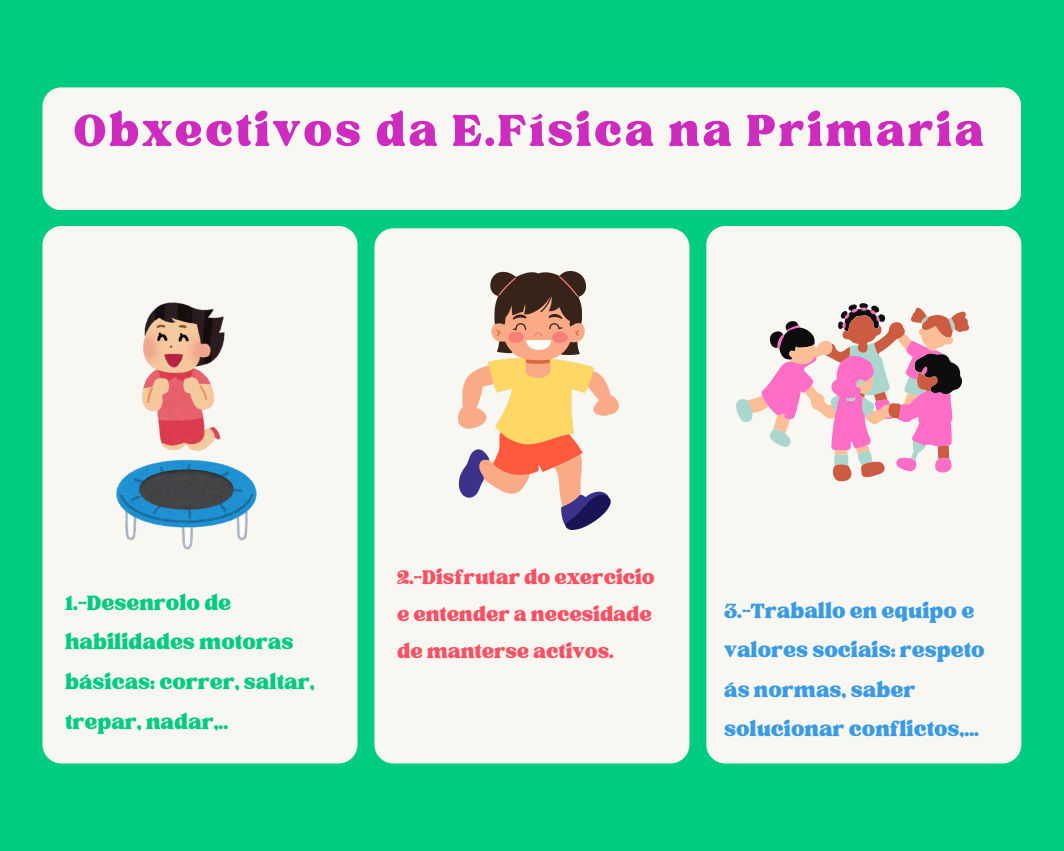
<style>
.page{position:relative;width:1064px;height:851px;background:#fff}
.page>*{position:absolute;margin:0;border:0;box-sizing:border-box;transform-origin:0 0}
.t1{font:61.35px "TAN Tangkiwood Display";letter-spacing:.045em;color:#cd2cbe}
.t2{font:28.5px/39.3px "TAN Tangkiwood Display";color:#399be6}
.t3{font:28.5px/39.9px "TAN Tangkiwood Display";color:#00cc7f}
.t4{font:27.15px/37.2px "TAN Tangkiwood Display";color:#ff4f63;text-align:justify}
</style>
<div class="page">
<div style="left:0;top:0;width:1063px;height:850px;background:#00cc7f"></div>
<div style="left:42px;top:226px;width:315px;height:537px;background:#f8f7f2;border-radius:19px"></div>
<div style="left:42px;top:87px;width:979px;height:123px;background:#f8f7f2;border-radius:19px"></div>
<div style="left:374px;top:228px;width:315px;height:535px;background:#f8f7f2;border-radius:19px"></div>
<div style="left:706px;top:226px;width:315px;height:537px;background:#f8f7f2;border-radius:19px"></div>
<img style="left:117px;top:303px;width:139px;height:246px">
<img style="left:458px;top:271px;width:160px;height:258px">
<svg style="left:736px;top:303px;width:233px;height:178px"></svg>
<p class="t1" style="left:73px;top:108px;width:911px">Obxectivos da E.Física na Primaria</p>
<p class="t3" style="left:65px;top:583px;width:251px">1.-Desenrolo de habilidades motoras básicas: correr, saltar, trepar, nadar,..</p>
<p class="t4" style="left:397px;top:559px;width:259px">2.-Disfrutar do exercicio e entender a necesidade demanterse activos.</p>
<h2 class="t2" style="left:724px;top:592px;width:262px">3.-Traballo en equipo e valores sociais: respeto ás normas, saber solucionar conflictos,...</h2>
</div>
